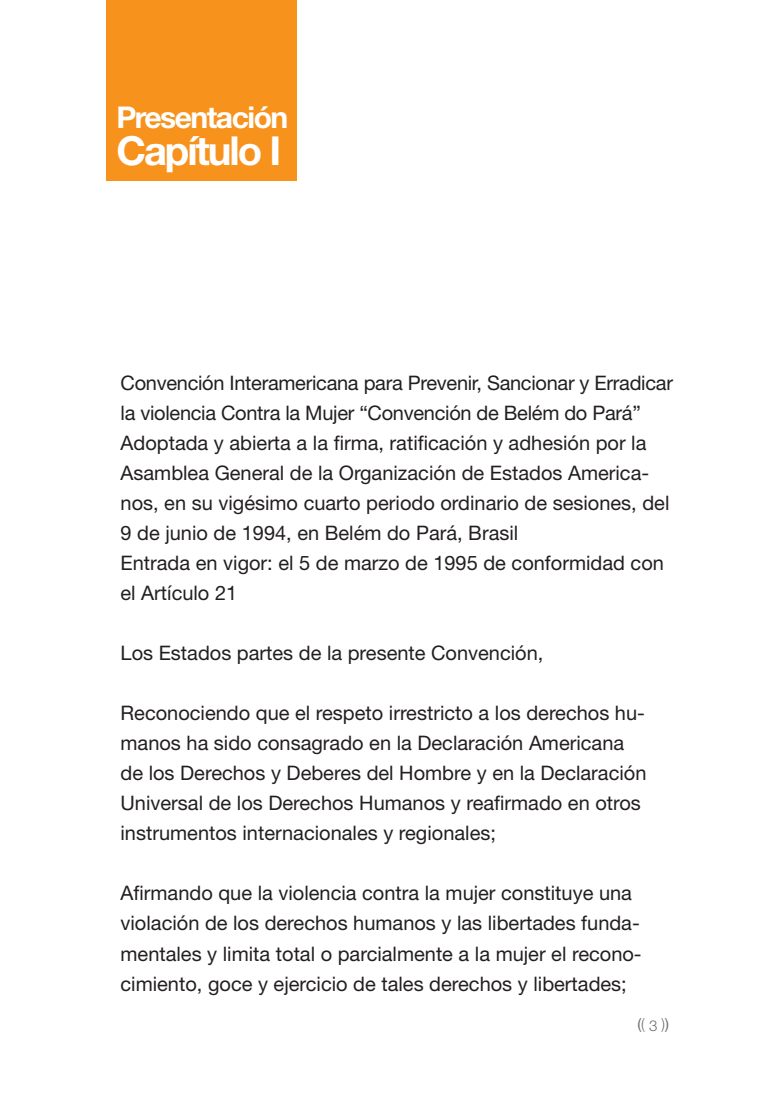
<style>
.page{position:relative;width:780px;height:1099px;background:#fff}
.page>*{position:absolute;margin:0;border:0;box-sizing:border-box;transform-origin:0 0}
.t1{font:700 40px "Helvetica Neue LT Std";letter-spacing:-.05em;color:#fff}
.t2{font:700 30px "Helvetica Neue LT Std";letter-spacing:-.05em;color:#fff}
.t3{font:20px/30px "Helvetica Neue LT Std";color:#231f20}
.t4{font:300 15px "Helvetica Neue LT Std";color:#6c6d70}
.s1{font-weight:400}
</style>
<div class="page">
<div style="left:106px;top:0;width:190px;height:180px;background:#f7931d"></div>
<h2 class="t2" style="left:116px;top:98px;width:173px">Presentación</h2>
<h1 class="t1" style="left:116px;top:126px;width:166px">Capítulo I</h1>
<p class="t3" style="left:120px;top:368px;width:554px">Convención Interamericana para Prevenir, Sancionar y Erradicar la violencia Contra la Mujer “Convención de Belém do Pará” Adoptada y abierta a la firma, ratificación y adhesión por la Asamblea General de la Organización de Estados America&shy;nos, en su vigésimo cuarto periodo ordinario de sesiones, del 9 de junio de 1994, en Belém do Pará, Brasil<br>Entrada en vigor: el 5 de marzo de 1995 de conformidad con el Artículo 21</p>
<p class="t3" style="left:120px;top:638px;width:424px">Los Estados partes de la presente Convención,</p>
<p class="t3" style="left:120px;top:698px;width:527px">Reconociendo que el respeto irrestricto a los derechos hu&shy;manos ha sido consagrado en la Declaración Americana de los Derechos y Deberes del Hombre y en la Declaración Universal de los Derechos Humanos y reafirmado en otros instrumentos internacionales y regionales;</p>
<p class="t3" style="left:120px;top:878px;width:522px">Afirmando que la violencia contra la mujer constituye una violación de los derechos humanos y las libertades funda&shy;mentales y limita total o parcialmente a la mujer el recono&shy;cimiento, goce y ejercicio de tales derechos y libertades;</p>
<p class="t4" style="left:637px;top:1014px;width:33px"><span class="s1">(</span>( 3 )<span class="s1">)</span></p>
</div>
